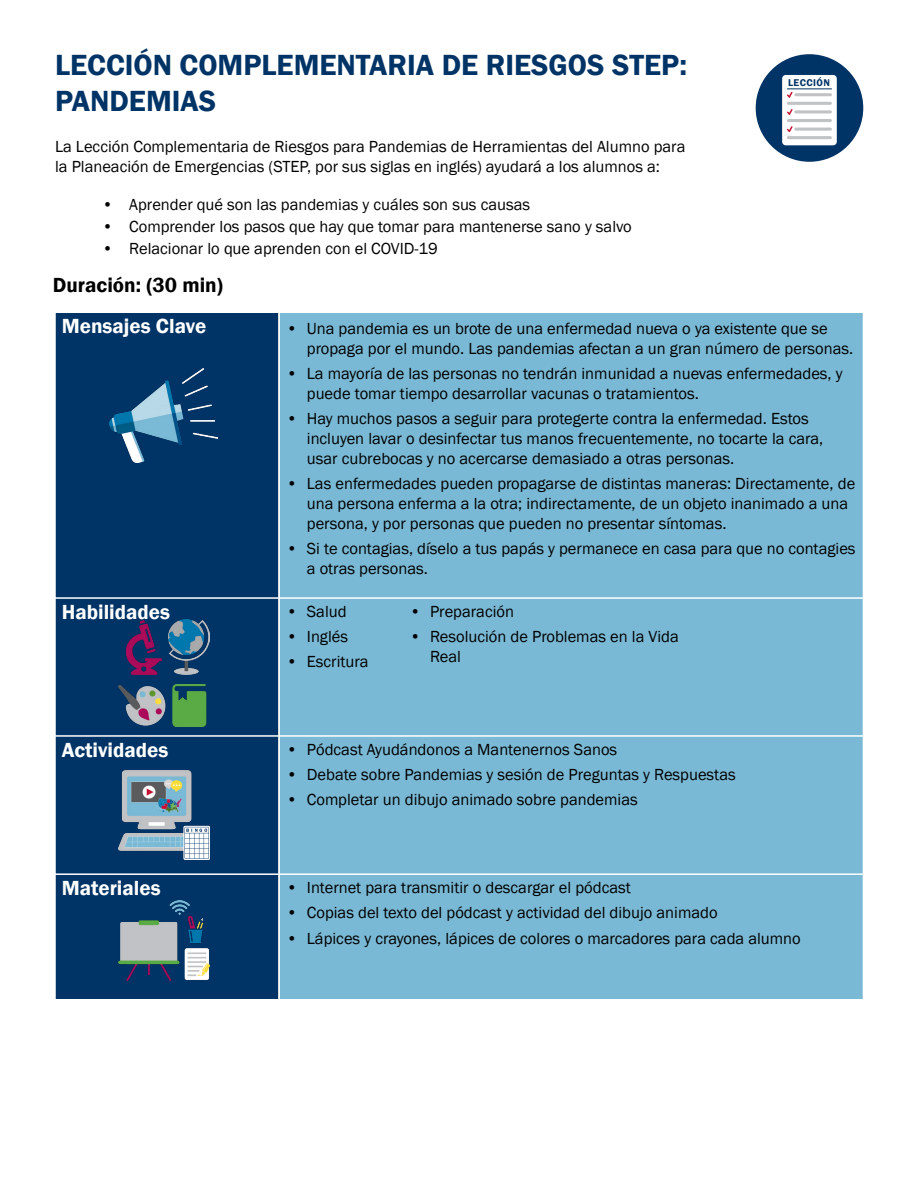
<style>
.page{position:relative;width:918px;height:1188px;background:#fff}
.page>*{position:absolute;margin:0;border:0;box-sizing:border-box;transform-origin:0 0}
.t1{font:600 30px/36px "Franklin Gothic";color:#036}
.t2{font:600 21px "Franklin Gothic";color:#fff}
.t3{font:600 21px "Franklin Gothic";color:#000}
.t4{font:16.5px/19.8px "Franklin Gothic";color:#000}
.t5{font:600 10.05px "Franklin Gothic";letter-spacing:.04em;color:#036}
</style>
<div class="page">
<div style="left:54px;top:312px;width:226px;height:688px;background:#036;border:2px solid #fff"></div>
<div style="left:278px;top:312px;width:586px;height:688px;background:#7ab9d5;border:2px solid #fff"></div>
<div style="left:756px;top:54px;width:107px;height:108px;background:#036;border-radius:50%"></div>
<div style="left:782px;top:75px;width:55px;height:70px;background:#fff;border-radius:4px"></div>
<hr style="left:794px;top:128px;width:38px;height:3px;background:#c0c2c4;border-radius:2px">
<hr style="left:787px;top:119px;width:45px;height:3px;background:#c0c2c4;border-radius:2px">
<hr style="left:794px;top:93px;width:38px;height:3px;background:#c0c2c4;border-radius:2px">
<hr style="left:787px;top:102px;width:45px;height:3px;background:#c0c2c4;border-radius:2px">
<hr style="left:794px;top:110px;width:38px;height:3px;background:#c0c2c4;border-radius:2px">
<hr style="left:787px;top:136px;width:45px;height:3px;background:#c0c2c4;border-radius:2px">
<hr style="left:787px;top:89px;width:45px;height:1px;background:#036">
<svg style="left:787px;top:92px;width:6px;height:6px"></svg>
<svg style="left:787px;top:109px;width:6px;height:6px"></svg>
<svg style="left:787px;top:126px;width:6px;height:6px"></svg>
<hr style="left:54px;top:597px;width:810px;height:2px;background:#fff">
<hr style="left:54px;top:735px;width:810px;height:2px;background:#fff">
<hr style="left:54px;top:873px;width:810px;height:2px;background:#fff">
<img style="left:110px;top:368px;width:108px;height:95px">
<img style="left:118px;top:619px;width:91px;height:108px">
<img style="left:118px;top:771px;width:91px;height:88px">
<img style="left:118px;top:901px;width:91px;height:79px">
<p class="t1" style="left:55px;top:47px;width:634px">LECCIÓN COMPLEMENTARIA DE RIESGOS STEP:<br>PANDEMIAS</p>
<p class="t4" style="left:55px;top:137px;width:632px">La Lección Complementaria de Riesgos para Pandemias de Herramientas del Alumno para la Planeación de Emergencias (STEP, por sus siglas en inglés) ayudará a los alumnos a:</p>
<p class="t4" style="left:102px;top:195px;width:429px">• Aprender qué son las pandemias y cuáles son sus causas</p>
<p class="t4" style="left:102px;top:217px;width:531px">• Comprender los pasos que hay que tomar para mantenerse sano y salvo</p>
<p class="t4" style="left:102px;top:239px;width:337px">• Relacionar lo que aprenden con el COVID-19</p>
<p class="t3" style="left:53px;top:272px;width:171px">Duración: (30 min)</p>
<p class="t2" style="left:62px;top:313px;width:146px">Mensajes Clave</p>
<p class="t4" style="left:307px;top:319px;width:548px;text-indent:-20px">• Una pandemia es un brote de una enfermedad nueva o ya existente que se propaga por el mundo. Las pandemias afectan a un gran número de personas.</p>
<p class="t4" style="left:307px;top:364px;width:537px;text-indent:-20px">• La mayoría de las personas no tendrán inmunidad a nuevas enfermedades, y puede tomar tiempo desarrollar vacunas o tratamientos.</p>
<p class="t4" style="left:307px;top:409px;width:518px;text-indent:-20px">• Hay muchos pasos a seguir para protegerte contra la enfermedad. Estos incluyen lavar o desinfectar tus manos frecuentemente, no tocarte la cara, usar cubrebocas y no acercarse demasiado a otras personas.</p>
<p class="t4" style="left:307px;top:474px;width:550px;text-indent:-20px">• Las enfermedades pueden propagarse de distintas maneras: Directamente, de una persona enferma a la otra; indirectamente, de un objeto inanimado a una persona, y por personas que pueden no presentar síntomas.</p>
<p class="t4" style="left:307px;top:539px;width:550px;text-indent:-20px">• Si te contagias, díselo a tus papás y permanece en casa para que no contagies a otras personas.</p>
<p class="t2" style="left:62px;top:599px;width:110px">Habilidades</p>
<p class="t4" style="left:287px;top:602px;width:61px">• Salud</p>
<p class="t4" style="left:287px;top:627px;width:63px">• Inglés</p>
<p class="t4" style="left:287px;top:652px;width:84px">• Escritura</p>
<p class="t5" style="left:788px;top:76px;width:43px">LECCIÓN</p>
<p class="t4" style="left:410px;top:602px;width:106px">• Preparación</p>
<p class="t4" style="left:430px;top:627px;width:250px;text-indent:-20px">• Resolución de Problemas en la Vida<br>Real</p>
<p class="t2" style="left:62px;top:737px;width:108px">Actividades</p>
<p class="t4" style="left:287px;top:740px;width:332px">• Pódcast Ayudándonos a Mantenernos Sanos</p>
<p class="t4" style="left:287px;top:765px;width:451px">• Debate sobre Pandemias y sesión de Preguntas y Respuestas</p>
<p class="t4" style="left:287px;top:790px;width:353px">• Completar un dibujo animado sobre pandemias</p>
<p class="t2" style="left:62px;top:875px;width:100px">Materiales</p>
<p class="t4" style="left:287px;top:878px;width:346px">• Internet para transmitir o descargar el pódcast</p>
<p class="t4" style="left:287px;top:903px;width:433px">• Copias del texto del pódcast y actividad del dibujo animado</p>
<p class="t4" style="left:287px;top:929px;width:516px">• Lápices y crayones, lápices de colores o marcadores para cada alumno</p>
</div>
